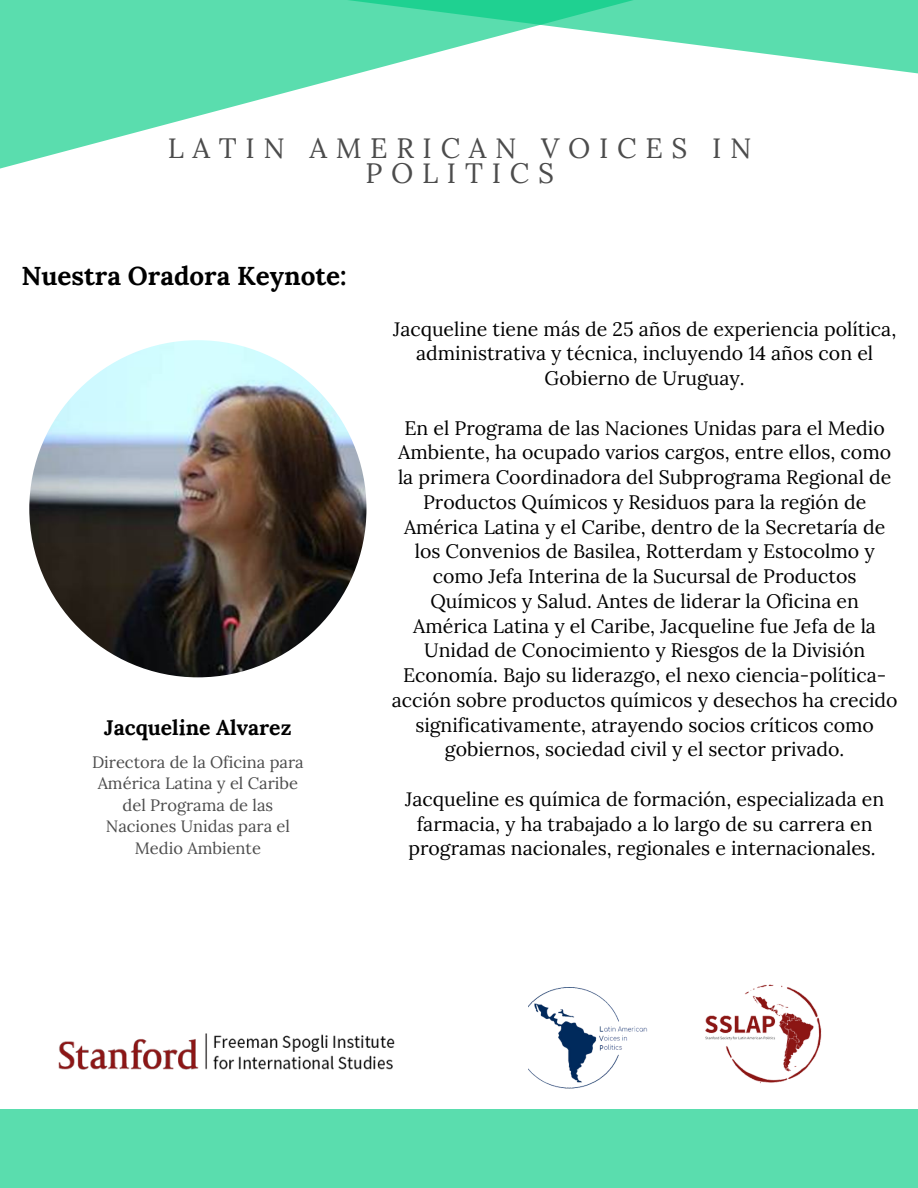
<style>
.page{position:relative;width:918px;height:1188px;background:#fff}
.page>*{position:absolute;margin:0;border:0;box-sizing:border-box;transform-origin:0 0}
.t1{font:28.05px/25.3px "Lora";letter-spacing:.31em;color:#4c4c4c;text-align:center}
.t2{font:700 26.1px "Lora";color:#000}
.t3{font:700 21.15px "Lora";color:#000}
.t4{font:19.5px/24.8px "Lora";color:#000;text-align:center}
.t5{font:16.5px/21.3px "Lora";color:#4c4c4c;text-align:center}
</style>
<div class="page">
<svg style="left:0;top:0;width:246px;height:169px;fill:#5addae"></svg>
<svg style="left:91px;top:0;width:827px;height:103px;fill:#5addae"></svg>
<div style="left:0;top:1110px;width:918px;height:78px;background:#5addae"></div>
<img style="left:59px;top:1033px;width:335px;height:36px">
<img style="left:705px;top:984px;width:117px;height:100px">
<img style="left:528px;top:987px;width:120px;height:102px">
<img style="left:29px;top:340px;width:337px;height:337px;border-radius:50%">
<p class="t1" style="left:168px;top:135px;width:585px">LATIN AMERICAN VOICES IN<br>POLITICS</p>
<p class="t2" style="left:21px;top:259px;width:327px">Nuestra Oradora Keynote:</p>
<p class="t3" style="left:104px;top:714px;width:189px">Jacqueline Alvarez</p>
<p class="t5" style="left:92px;top:751px;width:213px">Directora de la Oficina para<br>América Latina y el Caribe del Programa de las<br>Naciones Unidas para el<br>Medio Ambiente</p>
<p class="t4" style="left:393px;top:316px;width:505px">Jacqueline tiene más de 25 años de experiencia política, administrativa y técnica, incluyendo 14 años con el<br>Gobierno de Uruguay.</p>
<p class="t4" style="left:392px;top:415px;width:507px">En el Programa de las Naciones Unidas para el Medio Ambiente, ha ocupado varios cargos, entre ellos, como la primera Coordinadora del Subprograma Regional de Productos Químicos y Residuos para la región de América Latina y el Caribe, dentro de la Secretaría de los Convenios de Basilea, Rotterdam y Estocolmo y como Jefa Interina de la Sucursal de Productos Químicos y Salud. Antes de liderar la Oficina en América Latina y el Caribe, Jacqueline fue Jefa de la Unidad de Conocimiento y Riesgos de la División Economía. Bajo su liderazgo, el nexo ciencia-política&shy;acción sobre productos químicos y desechos ha crecido significativamente, atrayendo socios críticos como gobiernos, sociedad civil y el sector privado.</p>
<p class="t4" style="left:405px;top:786px;width:481px">Jacqueline es química de formación, especializada en farmacia, y ha trabajado a lo largo de su carrera en programas nacionales, regionales e internacionales.</p>
</div>
